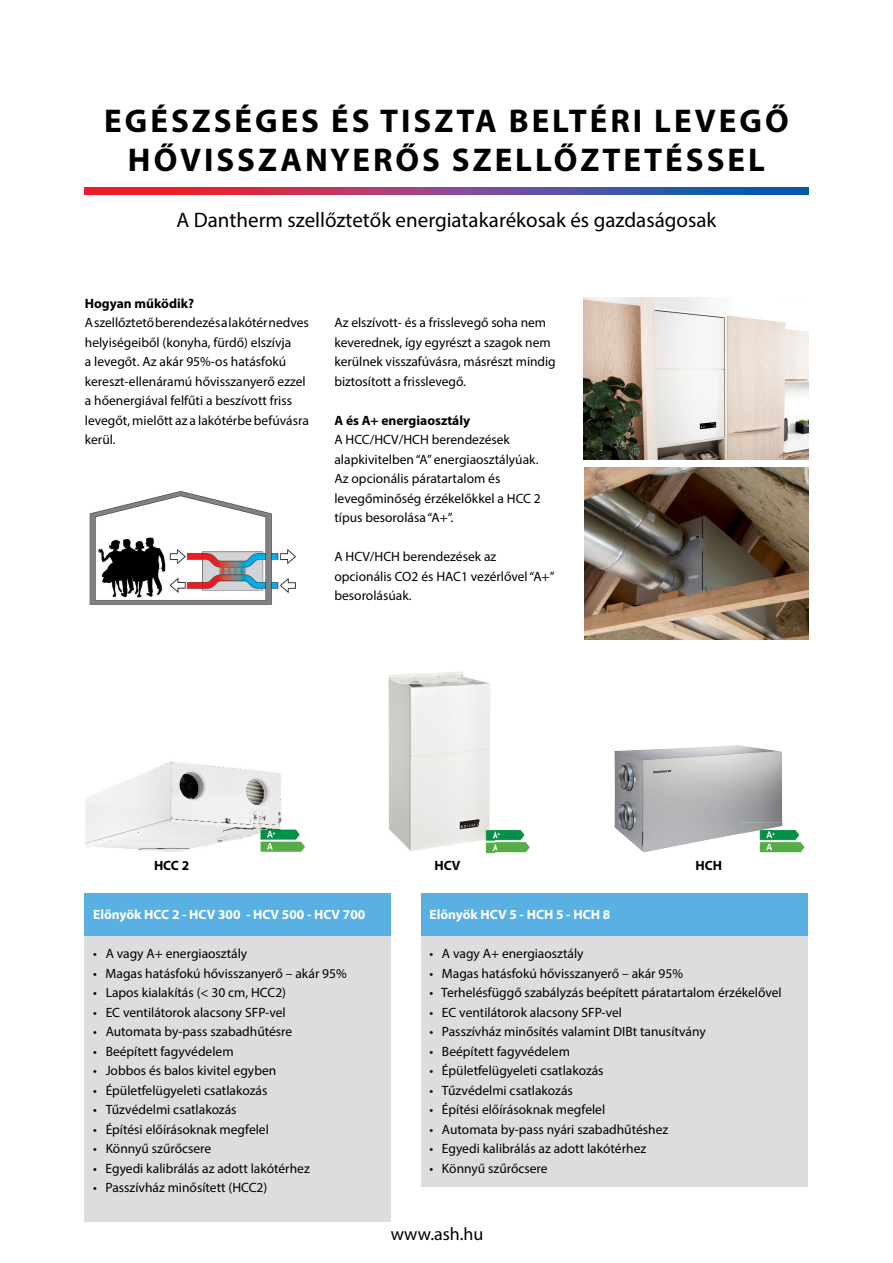
<style>
.page{position:relative;width:893px;height:1263px;background:#fff}
.page>*{position:absolute;margin:0;border:0;box-sizing:border-box;transform-origin:0 0}
.t1{font:700 33px/39px "Myriad Pro";letter-spacing:.09em;color:#000;text-align:center}
.t2{font:21px "Myriad Pro";color:#000}
.t3{font:18px "Myriad Pro";color:#000}
.t4{font:13.5px/19.5px "Myriad Pro";color:#000}
.t5{font:700 13.5px "Myriad Pro";color:#fff}
.t6{font:700 13.5px "Myriad Pro";color:#000}
</style>
<div class="page">
<svg style="left:85px;top:188px;width:723px;height:7px;background:#864178"></svg>
<img style="left:89px;top:491px;width:206px;height:114px">
<div style="left:85px;top:894px;width:306px;height:327px;background:#dcddde"></div>
<div style="left:421px;top:894px;width:386px;height:292px;background:#dcddde"></div>
<div style="left:85px;top:894px;width:306px;height:42px;background:#58b0e3"></div>
<div style="left:421px;top:894px;width:386px;height:42px;background:#58b0e3"></div>
<img style="left:388px;top:671px;width:103px;height:180px">
<img style="left:614px;top:745px;width:168px;height:108px">
<img style="left:85px;top:761px;width:197px;height:91px">
<img style="left:253px;top:822px;width:52px;height:30px">
<img style="left:494px;top:830px;width:36px;height:24px">
<img style="left:479px;top:822px;width:15px;height:32px">
<img style="left:742px;top:822px;width:63px;height:31px">
<img style="left:742px;top:822px;width:40px;height:12px">
<img style="left:584px;top:467px;width:224px;height:172px">
<img style="left:584px;top:298px;width:224px;height:162px">
<h1 class="t1" style="left:104px;top:102px;width:686px">EGÉSZSÉGES ÉS TISZTA BELTÉRI LEVEGŐ<br>HŐVISSZANYERŐS SZELLŐZTETÉSSEL</h1>
<h2 class="t2" style="left:176px;top:210px;width:541px">A Dantherm szellőztetők energiatakarékosak és gazdaságosak</h2>
<p class="t6" style="left:85px;top:297px;width:111px">Hogyan működik?</p>
<p class="t4" style="left:85px;top:314px;width:225px">A szellőztető berendezés a lakótér nedves helyiségeiből (konyha, fürdő) elszívja<br>a levegőt. Az akár 95%-os hatásfokú kereszt-ellenáramú hővisszanyerő ezzel a hőenergiával felfűti a beszívott friss levegőt, mielőtt az a lakótérbe befúvásra kerül.</p>
<p class="t4" style="left:334px;top:314px;width:223px">Az elszívott- és a frisslevegő soha nem keverednek, így egyrészt a szagok nem kerülnek visszafúvásra, másrészt mindig biztosított a frisslevegő.</p>
<p class="t6" style="left:334px;top:414px;width:137px">A és A+ energiaosztály</p>
<p class="t4" style="left:334px;top:431px;width:208px">A HCC/HCV/HCH berendezések alapkivitelben “A” energiaosztályúak.<br>Az opcionális páratartalom és levegőminőség érzékelőkkel a HCC 2 típus besorolása “A+”.</p>
<p class="t4" style="left:334px;top:548px;width:221px">A HCV/HCH berendezések az opcionális CO2 és HAC1 vezérlővel “A+” besorolásúak.</p>
<p class="t6" style="left:154px;top:859px;width:37px">HCC 2</p>
<p class="t6" style="left:434px;top:859px;width:28px">HCV</p>
<p class="t6" style="left:695px;top:859px;width:28px">HCH</p>
<p class="t5" style="left:93px;top:908px;width:274px">Előnyök HCC 2 - HCV 300 - HCV 500 - HCV 700</p>
<p class="t4" style="left:93px;top:944px;width:156px">• A vagy A+ energiaosztály</p>
<p class="t4" style="left:93px;top:964px;width:255px">• Magas hatásfokú hővisszanyerő – akár 95%</p>
<p class="t4" style="left:93px;top:983px;width:194px">• Lapos kialakítás (&lt; 30 cm, HCC2)</p>
<p class="t4" style="left:93px;top:1003px;width:194px">• EC ventilátorok alacsony SFP-vel</p>
<p class="t4" style="left:93px;top:1022px;width:201px">• Automata by-pass szabadhűtésre</p>
<p class="t4" style="left:93px;top:1042px;width:142px">• Beépített fagyvédelem</p>
<p class="t4" style="left:93px;top:1061px;width:185px">• Jobbos és balos kivitel egyben</p>
<p class="t4" style="left:93px;top:1081px;width:176px">• Épületfelügyeleti csatlakozás</p>
<p class="t4" style="left:93px;top:1100px;width:145px">• Tűzvédelmi csatlakozás</p>
<p class="t4" style="left:93px;top:1120px;width:177px">• Építési előírásoknak megfelel</p>
<p class="t4" style="left:93px;top:1139px;width:120px">• Könnyű szűrőcsere</p>
<p class="t4" style="left:93px;top:1159px;width:218px">• Egyedi kalibrálás az adott lakótérhez</p>
<p class="t4" style="left:93px;top:1178px;width:176px">• Passzívház minősített (HCC2)</p>
<p class="t5" style="left:429px;top:908px;width:182px">Előnyök HCV 5 - HCH 5 - HCH 8</p>
<p class="t4" style="left:429px;top:944px;width:156px">• A vagy A+ energiaosztály</p>
<p class="t4" style="left:429px;top:964px;width:255px">• Magas hatásfokú hővisszanyerő – akár 95%</p>
<p class="t4" style="left:429px;top:983px;width:354px">• Terhelésfüggő szabályzás beépített páratartalom érzékelővel</p>
<p class="t4" style="left:429px;top:1003px;width:194px">• EC ventilátorok alacsony SFP-vel</p>
<p class="t4" style="left:429px;top:1022px;width:278px">• Passzívház minősítés valamint DIBt tanusítvány</p>
<p class="t4" style="left:429px;top:1042px;width:142px">• Beépített fagyvédelem</p>
<p class="t4" style="left:429px;top:1061px;width:176px">• Épületfelügyeleti csatlakozás</p>
<p class="t4" style="left:429px;top:1081px;width:145px">• Tűzvédelmi csatlakozás</p>
<p class="t4" style="left:429px;top:1100px;width:177px">• Építési előírásoknak megfelel</p>
<p class="t4" style="left:429px;top:1120px;width:240px">• Automata by-pass nyári szabadhűtéshez</p>
<p class="t4" style="left:429px;top:1139px;width:218px">• Egyedi kalibrálás az adott lakótérhez</p>
<p class="t4" style="left:429px;top:1159px;width:120px">• Könnyű szűrőcsere</p>
<h3 class="t3" style="left:391px;top:1226px;width:94px">www.ash.hu</h3>
</div>
